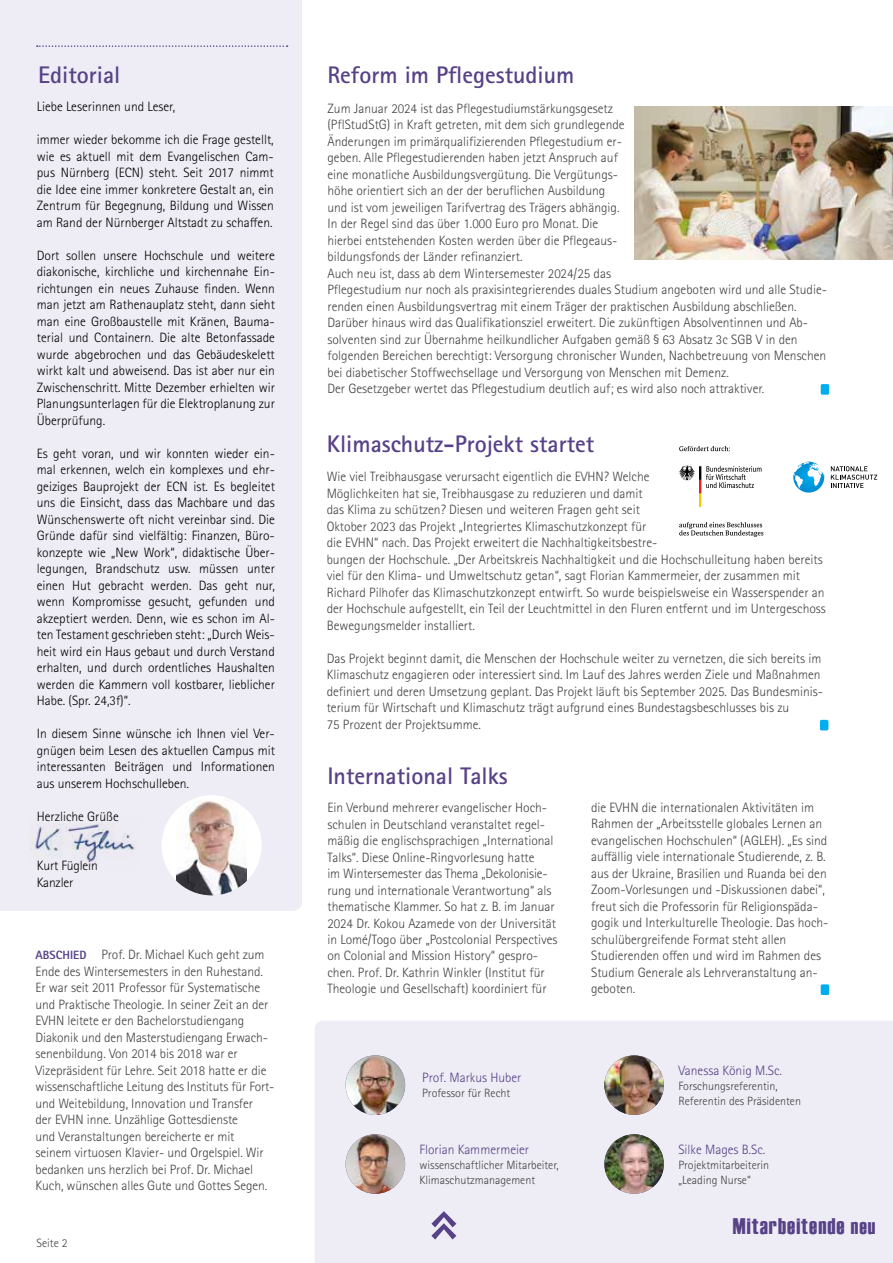
<style>
.page{position:relative;width:893px;height:1263px;background:#fff}
.page>*{position:absolute;margin:0;border:0;box-sizing:border-box;transform-origin:0 0}
.t1{font:700 24px "Rotis Sans Serif Std";color:#574187}
.t2{font:22.5px "Haettenschweiler";letter-spacing:.05em;color:#574187}
.t3{font:300 13.5px/16.5px "Rotis Sans Serif Std";color:#414042}
.t4{font:300 13.5px/16.5px "Rotis Sans Serif Std";color:#000;text-align:justify}
.t5{font:300 13.5px "Rotis Sans Serif Std";color:#574187}
.t6{font:300 12px/15px "Rotis Sans Serif Std";color:#414042}
.s1{font-weight:800;font-size:12px;color:#574187}
.s2{font-size:21px}
</style>
<div class="page">
<div style="left:315px;top:1021px;width:578px;height:242px;background:#eeecf4"></div>
<div style="left:0;top:0;width:302px;height:911px;background:#eeecf4"></div>
<img style="left:604px;top:1055px;width:60px;height:60px;border-radius:30px">
<img style="left:346px;top:1134px;width:59px;height:60px;border-radius:30px">
<img style="left:346px;top:1055px;width:59px;height:60px;border-radius:30px">
<img style="left:605px;top:1134px;width:59px;height:60px">
<div style="left:821px;top:384px;width:8px;height:11px;background:#00aeef;border-radius:2px"></div>
<div style="left:821px;top:984px;width:8px;height:11px;background:#00aeef;border-radius:2px"></div>
<img style="left:635px;top:106px;width:257px;height:154px">
<div style="left:820px;top:720px;width:8px;height:10px;background:#00aeef;border-radius:2px"></div>
<svg style="left:679px;top:466px;width:82px;height:41px"></svg>
<svg style="left:679px;top:446px;width:51px;height:5px"></svg>
<svg style="left:679px;top:522px;width:84px;height:15px"></svg>
<svg style="left:798px;top:462px;width:12px;height:6px"></svg>
<svg style="left:831px;top:466px;width:46px;height:22px"></svg>
<svg style="left:37px;top:45px;width:251px;height:2px"></svg>
<img style="left:30px;top:819px;width:108px;height:47px">
<div style="left:162px;top:795px;width:100px;height:100px;background:#fff;border-radius:50%"></div>
<img style="left:177px;top:798px;width:69px;height:97px">
<svg style="left:433px;top:1212px;width:22px;height:26px"></svg>
<h1 class="t1" style="left:38px;top:60px;width:84px">Editorial</h1>
<p class="t4" style="left:37px;top:99px;width:140px">Liebe Leserinnen und Leser,</p>
<p class="t4" style="left:37px;top:132px;width:239px">immer wieder bekomme ich die Frage gestellt, wie es aktuell mit dem Evangelischen Cam&shy;pus Nürnberg (ECN) steht. Seit 2017 nimmt die Idee eine immer konkretere Gestalt an, ein Zentrum für Begegnung, Bildung und Wissen am Rand der Nürnberger Altstadt zu schaffen.</p>
<p class="t4" style="left:37px;top:247px;width:240px">Dort sollen unsere Hochschule und weitere diakonische, kirchliche und kirchennahe Ein&shy;richtungen ein neues Zuhause finden. Wenn man jetzt am Rathenauplatz steht, dann sieht man eine Großbaustelle mit Kränen, Bauma&shy;terial und Containern. Die alte Betonfassade wurde abgebrochen und das Gebäudeskelett wirkt kalt und abweisend. Das ist aber nur ein Zwischenschritt. Mitte Dezember erhielten wir Planungsunterlagen für die Elektroplanung zur Überprüfung.</p>
<p class="t4" style="left:37px;top:445px;width:240px">Es geht voran, und wir konnten wieder ein&shy;mal erkennen, welch ein komplexes und ehr&shy;geiziges Bauprojekt der ECN ist. Es begleitet uns die Einsicht, dass das Machbare und das Wünschenswerte oft nicht vereinbar sind. Die Gründe dafür sind vielfältig: Finanzen, Büro&shy;konzepte wie „New Work“, didaktische Über&shy;legungen, Brandschutz usw. müssen unter einen Hut gebracht werden. Das geht nur, wenn Kompromisse gesucht, gefunden und akzeptiert werden. Denn, wie es schon im Al&shy;ten Testament geschrieben steht: „Durch Weis&shy;heit wird ein Haus gebaut und durch Verstand erhalten, und durch ordentliches Haushalten werden die Kammern voll kostbarer, lieblicher Habe. (Spr. 24,3f)“.</p>
<p class="t4" style="left:37px;top:726px;width:240px">In diesem Sinne wünsche ich Ihnen viel Ver&shy;gnügen beim Lesen des aktuellen Campus mit interessanten Beiträgen und Informationen aus unserem Hochschulleben.</p>
<p class="t4" style="left:37px;top:808px;width:84px">Herzliche Grüße</p>
<p class="t4" style="left:37px;top:858px;width:63px">Kurt Füglein<br>Kanzler</p>
<p class="t3" style="left:36px;top:947px;width:240px"><span class="s1">ABSCHIED</span> Prof. Dr. Michael Kuch geht zum Ende des Wintersemesters in den Ruhestand.<br>Er war seit 2011 Professor für Systematische und Praktische Theologie. In seiner Zeit an der EVHN leitete er den Bachelorstudiengang Diakonik und den Masterstudiengang Erwach&shy;senenbildung. Von 2014 bis 2018 war er Vizepräsident für Lehre. Seit 2018 hatte er die wissenschaftliche Leitung des Instituts für Fort&shy;und Weitebildung, Innovation und Transfer<br>der EVHN inne. Unzählige Gottesdienste<br>und Veranstaltungen bereicherte er mit<br>seinem virtuosen Klavier- und Orgelspiel. Wir bedanken uns herzlich bei Prof. Dr. Michael Kuch, wünschen alles Gute und Gottes Segen.</p>
<p class="t6" style="left:37px;top:1236px;width:32px">Seite 2</p>
<h1 class="t1" style="left:327px;top:60px;width:249px">Reform im Pflegestudium</h1>
<p class="t3" style="left:327px;top:100px;width:501px">Zum Januar 2024 ist das Pflegestudiumstärkungsgesetz<br>(PflStudStG) in Kraft getreten, mit dem sich grundlegende<br>Änderungen im primärqualifizierenden Pflegestudium er-<br>geben. Alle Pflegestudierenden haben jetzt Anspruch auf<br>eine monatliche Ausbildungsvergütung. Die Vergütungs-<br>höhe orientiert sich an der der beruflichen Ausbildung<br>und ist vom jeweiligen Tarifvertrag des Trägers abhängig.<br>In der Regel sind das über 1.000 Euro pro Monat. Die<br>hierbei entstehenden Kosten werden über die Pflegeaus-<br>bildungsfonds der Länder refinanziert.<br>Auch neu ist, dass ab dem Wintersemester 2024/25 das<br>Pflegestudium nur noch als praxisintegrierendes duales Studium angeboten wird und alle Studie&shy;renden einen Ausbildungsvertrag mit einem Träger der praktischen Ausbildung abschließen.<br>Darüber hinaus wird das Qualifikationsziel erweitert. Die zukünftigen Absolventinnen und Ab&shy;solventen sind zur Übernahme heilkundlicher Aufgaben gemäß § 63 Absatz 3c SGB V in den folgenden Bereichen berechtigt: Versorgung chronischer Wunden, Nachbetreuung von Menschen bei diabetischer Stoffwechsellage und Versorgung von Menschen mit Demenz.<br>Der Gesetzgeber wertet das Pflegestudium deutlich auf; es wird also noch attraktiver.</p>
<h1 class="t1" style="left:327px;top:428px;width:269px">Klimaschutz-Projekt startet</h1>
<p class="t3" style="left:327px;top:469px;width:501px">Wie viel Treibhausgase verursacht eigentlich die EVHN? Welche<br>Möglichkeiten hat sie, Treibhausgase zu reduzieren und damit<br>das Klima zu schützen? Diesen und weiteren Fragen geht seit<br>Oktober 2023 das Projekt „Integriertes Klimaschutzkonzept für<br>die EVHN“ nach. Das Projekt erweitert die Nachhaltigkeitsbestre-<br>bungen der Hochschule. „Der Arbeitskreis Nachhaltigkeit und die Hochschulleitung haben bereits viel für den Klima- und Umweltschutz getan“, sagt Florian Kammermeier, der zusammen mit Richard Pilhofer das Klimaschutzkonzept entwirft. So wurde beispielsweise ein Wasserspender an der Hochschule aufgestellt, ein Teil der Leuchtmittel in den Fluren entfernt und im Untergeschoss Bewegungsmelder installiert.</p>
<p class="t3" style="left:327px;top:650px;width:498px">Das Projekt beginnt damit, die Menschen der Hochschule weiter zu vernetzen, die sich bereits im Klimaschutz engagieren oder interessiert sind. Im Lauf des Jahres werden Ziele und Maßnahmen definiert und deren Umsetzung geplant. Das Projekt läuft bis September 2025. Das Bundesminis&shy;terium für Wirtschaft und Klimaschutz trägt aufgrund eines Bundestagsbeschlusses bis zu<br>75 Prozent der Projektsumme.</p>
<h1 class="t1" style="left:327px;top:760px;width:182px">International Talks</h1>
<p class="t3" style="left:327px;top:799px;width:232px">Ein Verbund mehrerer evangelischer Hoch&shy;schulen in Deutschland veranstaltet regel&shy;mäßig die englischsprachigen „International Talks“. Diese Online-Ringvorlesung hatte<br>im Wintersemester das Thema „Dekolonisie&shy;rung und internationale Verantwortung“ als thematische Klammer. So hat z. B. im Januar 2024 Dr. Kokou Azamede von der Universität in Lomé/Togo über „Postcolonial Perspectives on Colonial and Mission History“ gespro&shy;chen. Prof. Dr. Kathrin Winkler (Institut für Theologie und Gesellschaft) koordiniert für</p>
<p class="t3" style="left:591px;top:799px;width:239px">die EVHN die internationalen Aktivitäten im Rahmen der „Arbeitsstelle globales Lernen an evangelischen Hochschulen“ (AGLEH). „Es sind auffällig viele internationale Studierende, z. B. aus der Ukraine, Brasilien und Ruanda bei den Zoom-Vorlesungen und -Diskussionen dabei“, freut sich die Professorin für Religionspäda&shy;gogik und Interkulturelle Theologie. Das hoch&shy;schulübergreifende Format steht allen Studierenden offen und wird im Rahmen des Studium Generale als Lehrveranstaltung an&shy;geboten.</p>
<p class="t5" style="left:422px;top:1069px;width:101px">Prof. Markus Huber</p>
<p class="t6" style="left:422px;top:1085px;width:90px">Professor für Recht</p>
<p class="t5" style="left:420px;top:1141px;width:111px">Florian Kammermeier</p>
<p class="t6" style="left:420px;top:1157px;width:141px">wissenschaftlicher Mitarbeiter,<br>Klimaschutzmanagement</p>
<p class="t5" style="left:678px;top:1062px;width:105px">Vanessa König M.Sc.</p>
<p class="t6" style="left:678px;top:1078px;width:124px">Forschungsreferentin,<br>Referentin des Präsidenten</p>
<p class="t5" style="left:678px;top:1141px;width:88px">Silke Mages B.Sc.</p>
<p class="t6" style="left:678px;top:1157px;width:92px">Projektmitarbeiterin „Leading Nurse“</p>
<h2 class="t2" style="left:733px;top:1214px;width:144px">Mitarbeitende <span class="s2">neu</span></h2>
</div>
